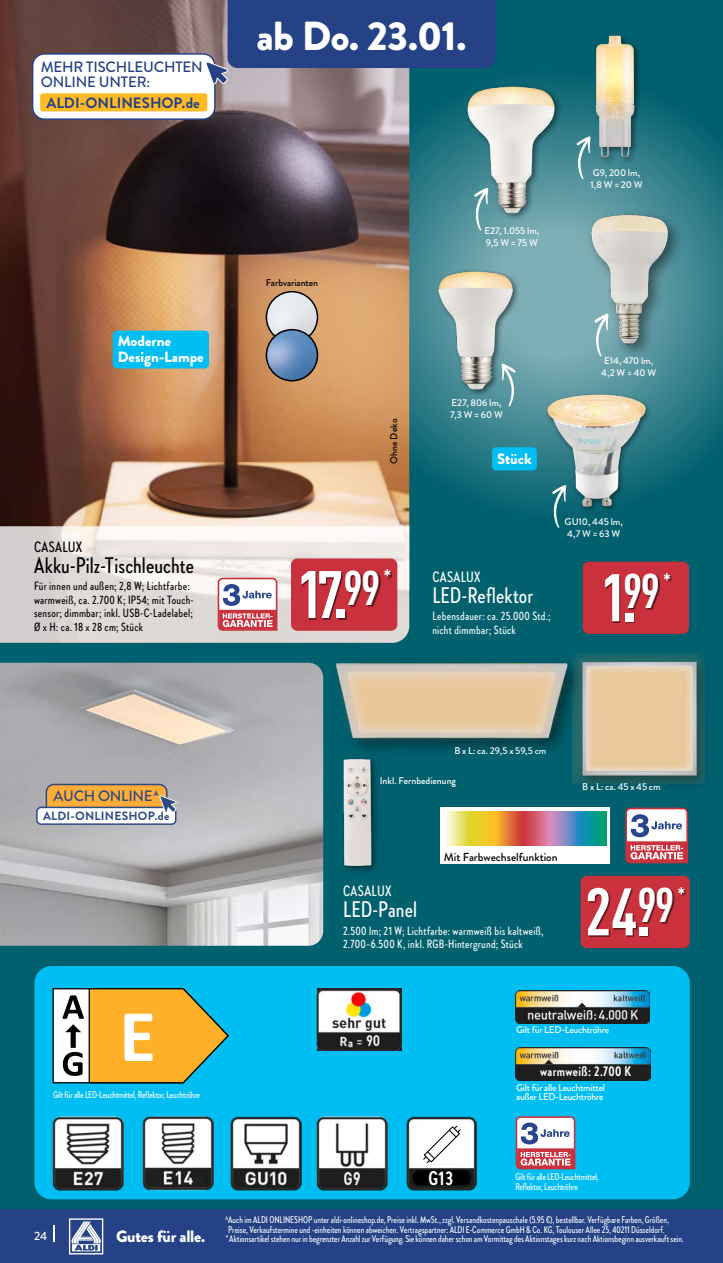
<style>
.page{position:relative;width:723px;height:1263px;background:#fff}
.page>*{position:absolute;margin:0;border:0;box-sizing:border-box;transform-origin:0 0}
.t1{font:700 condensed 66px "DINPR Ofor BRM";color:#fff}
.t2{font:900 40.5px "Brandon Grotesque";color:#fff}
.t3{font:500 22.5px "Brandon Grotesque Cond";letter-spacing:.005em;color:#fff}
.t4{font:500 22.5px "Brandon Grotesque Cond";letter-spacing:.005em;color:#000}
.t5{font:700 19.8px "Brandon Grotesque Cond";color:#fff}
.t6{font:700 condensed 19.2px "DINPR Ofor BRM";color:#fff}
.t7{font:500 15px/15px "Brandon Grotesque";letter-spacing:-.01em;color:#254286}
.t8{font:700 15px "Brandon Grotesque";color:#254286}
.t9{font:500 15px "Brandon Grotesque Cond";letter-spacing:.02em;color:#fff}
.t10{font:500 15px "Brandon Grotesque";letter-spacing:-.02em;color:#2b4a83}
.t11{font:500 15px "Brandon Grotesque Cond";letter-spacing:.02em;color:#000}
.t12{font:900 15px "Brandon Grotesque";color:#fff}
.t13{font:900 14.85px/16.5px "Brandon Grotesque";color:#fff}
.t14{font:700 13.95px "Brandon Grotesque Cond";letter-spacing:.03em;color:#fff}
.t15{font:500 13.95px "Brandon Grotesque Cond";color:#fff}
.t16{font:500 12px/13.5px "Brandon Grotesque Cond";letter-spacing:.02em;color:#fff}
.t17{font:500 12px/13.5px "Brandon Grotesque Cond";letter-spacing:.02em;color:#000}
.t18{font:700 12px "Brandon Grotesque";letter-spacing:.02em;color:#2b4a83}
.t19{font:500 12px "Brandon Grotesque";color:#fff}
.t20{font:500 11.55px "Brandon Grotesque";color:#000}
.t21{font:500 9.75px/10.5px "Brandon Grotesque Cond";letter-spacing:-.005em;color:#fff}
.t22{font:500 9.75px/11.7px "Brandon Grotesque";letter-spacing:-.025em;color:#fff}
.t23{font:500 9.75px/9.8px "Brandon Grotesque Cond";letter-spacing:-.025em;color:#fff}
.t24{font:500 9.75px/11.7px "Brandon Grotesque";color:#fff}
.t25{font:500 9.75px "Brandon Grotesque";color:#000}
.t26{font:500 9.75px/11.7px "Brandon Grotesque";letter-spacing:-.005em;color:#fff}
.t27{font:700 7.5px "Brandon Grotesque";color:#254286;scale:.95 1}
.s1{font-family:"Brandon Grotesque";font-weight:900;font-size:16.5px}
</style>
<div class="page">
<div style="left:0;top:0;width:722px;height:1210px;background:#00606e"></div>
<svg style="left:409px;top:17px;width:314px;height:553px"></svg>
<div style="left:441px;top:808px;width:169px;height:56px;background:#fff"></div>
<svg style="left:446px;top:811px;width:160px;height:35px;background:#ad9a74"></svg>
<img style="left:0;top:663px;width:323px;height:283px">
<svg style="left:474px;top:222px;width:14px;height:9px"></svg>
<div style="left:465px;top:83px;width:98px;height:139px;background:#000;opacity:.5"></div>
<img style="left:446px;top:85px;width:130px;height:129px">
<svg style="left:576px;top:159px;width:14px;height:21px"></svg>
<div style="left:593px;top:33px;width:50px;height:133px;background:#000;opacity:.5"></div>
<img style="left:553px;top:34px;width:124px;height:125px">
<svg style="left:552px;top:514px;width:14px;height:14px"></svg>
<div style="left:545px;top:392px;width:108px;height:122px;background:#000;opacity:.5"></div>
<img style="left:539px;top:393px;width:114px;height:114px">
<div style="left:585px;top:209px;width:100px;height:152px;background:#4a8d97"></div>
<img style="left:574px;top:198px;width:105px;height:167px">
<svg style="left:594px;top:314px;width:14px;height:43px"></svg>
<svg style="left:501px;top:397px;width:14px;height:10px"></svg>
<div style="left:436px;top:268px;width:85px;height:129px;background:#000;opacity:.5"></div>
<img style="left:416px;top:270px;width:120px;height:120px">
<img style="left:0;top:0;width:409px;height:526px">
<img style="left:266px;top:292px;width:51px;height:51px;border-radius:26px">
<div style="left:266px;top:291px;width:52px;height:52px;border:2px solid #000;border-radius:50%"></div>
<img style="left:266px;top:330px;width:51px;height:51px;border-radius:26px">
<div style="left:266px;top:329px;width:52px;height:52px;border:2px solid #000;border-radius:50%"></div>
<svg style="left:0;top:526px;width:409px;height:117px;background:#e4dfdd"></svg>
<svg style="left:218px;top:578px;width:59px;height:53px;background:#d6a6b1"></svg>
<img style="left:343px;top:760px;width:34px;height:111px">
<div style="left:570px;top:651px;width:144px;height:142px;background:#000;opacity:.5"></div>
<img style="left:573px;top:653px;width:132px;height:130px">
<div style="left:331px;top:655px;width:255px;height:105px;background:#000;opacity:.5"></div>
<img style="left:320px;top:657px;width:257px;height:89px">
<div style="left:34px;top:966px;width:656px;height:233px;background:#00bef1;border-radius:17px"></div>
<img style="left:516px;top:1047px;width:134px;height:34px">
<div style="left:523px;top:1065px;width:122px;height:16px;background:#1e1e1d"></div>
<img style="left:317px;top:988px;width:84px;height:62px">
<div style="left:354px;top:1034px;width:11px;height:14px;background:#1e1e1d"></div>
<svg style="left:516px;top:1116px;width:59px;height:53px;background:#d4a6b1"></svg>
<img style="left:516px;top:990px;width:134px;height:33px">
<img style="left:143px;top:1116px;width:70px;height:74px">
<img style="left:52px;top:1116px;width:71px;height:74px">
<img style="left:231px;top:1116px;width:70px;height:74px">
<img style="left:317px;top:1116px;width:70px;height:74px">
<img style="left:406px;top:1116px;width:71px;height:74px">
<div style="left:416px;top:1122px;width:52px;height:42px;background:#fff;border-radius:7px"></div>
<div style="left:413px;top:1170px;width:58px;height:15px;background:#000;border-radius:7px"></div>
<svg style="left:423px;top:1125px;width:38px;height:39px"></svg>
<div style="left:580px;top:876px;width:110px;height:72px;background:#c9323c;border-radius:6px"></div>
<div style="left:588px;top:889px;width:98px;height:48px;background:#000;opacity:.55"></div>
<div style="left:492px;top:447px;width:45px;height:23px;background:#00bef1;border-radius:4px"></div>
<div style="left:583px;top:562px;width:106px;height:72px;background:#c9323c;border-radius:6px"></div>
<div style="left:605px;top:575px;width:66px;height:48px;background:#000;opacity:.55"></div>
<svg style="left:625px;top:808px;width:63px;height:55px;background:#d4a5b0"></svg>
<svg style="left:52px;top:988px;width:177px;height:96px;background:#c6b26b"></svg>
<div style="left:33px;top:54px;width:182px;height:65px;background:#fff;border-radius:12px"></div>
<div style="left:32px;top:53px;width:184px;height:67px;border:2px solid #254286;border-radius:12px"></div>
<div style="left:40px;top:93px;width:167px;height:18px;background:#ffba24;border-radius:3px"></div>
<div style="left:113px;top:331px;width:96px;height:37px;background:#00bef1;border-radius:4px"></div>
<div style="left:291px;top:558px;width:106px;height:73px;background:#c9323c;border-radius:6px"></div>
<div style="left:302px;top:571px;width:90px;height:48px;background:#000;opacity:.55"></div>
<div style="left:0;top:1209px;width:723px;height:54px;background:#254286"></div>
<svg style="left:69px;top:1218px;width:34px;height:36px"></svg>
<svg style="left:53px;top:1225px;width:2px;height:17px"></svg>
<div style="left:46px;top:784px;width:121px;height:35px;background:#ffac38;border-radius:8px"></div>
<div style="left:46px;top:784px;width:122px;height:36px;border:2px solid #2b4a83;border-radius:8px"></div>
<div style="left:37px;top:807px;width:139px;height:17px;background:#fff;border-radius:4px"></div>
<div style="left:36px;top:807px;width:140px;height:18px;border:2px solid #2b4a83;border-radius:4px"></div>
<svg style="left:159px;top:793px;width:17px;height:23px"></svg>
<svg style="left:205px;top:0;width:290px;height:85px;background:#3c5488"></svg>
<h3 class="t7" style="left:41px;top:60px;width:164px">MEHR TISCHLEUCHTEN<br>ONLINE UNTER:</h3>
<h3 class="t8" style="left:46px;top:92px;width:155px">ALDI-ONLINESHOP.de</h3>
<h3 class="t13" style="left:118px;top:333px;width:88px">Moderne<br>Design-Lampe</h3>
<h3 class="t11" style="left:34px;top:537px;width:50px">CASALUX</h3>
<h3 class="t4" style="left:34px;top:550px;width:161px">Akku-Pilz-Tischleuchte</h3>
<p class="t17" style="left:34px;top:579px;width:160px">Für innen und außen; 2,8 W; Lichtfarbe: warmweiß, ca. 2.700 K; IP54; mit Touch&shy;sensor; dimmbar; inkl. USB-C-Ladelabel; Ø x H: ca. 18 x 28 cm; Stück</p>
<p class="t27" style="left:154px;top:788px;width:6px">A</p>
<h3 class="t10" style="left:54px;top:786px;width:101px">AUCH ONLINE</h3>
<p class="t18" style="left:43px;top:807px;width:128px">ALDI-ONLINESHOP.de</p>
<p class="t23" style="left:53px;top:1089px;width:149px">Gilt für alle LED-Leuchtmittel, Reflektor, Leuchtröhre</p>
<h2 class="t2" style="left:256px;top:8px;width:211px">ab Do. 23.01.</h2>
<p class="t25" style="left:266px;top:276px;width:54px">Farbvarianten</p>
<p class="t25" style="left:387px;top:463px;width:46px;rotate:-90deg">Ohne Deko</p>
<h1 class="t1" style="left:297px;top:546px;width:85px">17.<sup>99</sup></h1>
<h3 class="t6" style="left:383px;top:562px;width:9px">*</h3>
<p class="t24" style="left:484px;top:225px;width:56px">E27, 1.055 lm,<br>9,5 W = 75 W</p>
<p class="t22" style="left:590px;top:167px;width:54px">G9, 200 lm,<br>1,8 W = 20 W</p>
<p class="t24" style="left:450px;top:397px;width:54px">E27, 806 lm,<br>7,3 W = 60 W</p>
<h3 class="t12" style="left:497px;top:448px;width:36px">Stück</h3>
<p class="t22" style="left:601px;top:355px;width:56px;text-align:center">E14, 470 lm,<br>4,2 W = 40 W</p>
<h3 class="t9" style="left:432px;top:567px;width:50px">CASALUX</h3>
<h3 class="t3" style="left:432px;top:580px;width:102px">LED-Reflektor</h3>
<p class="t16" style="left:432px;top:609px;width:120px">Lebensdauer: ca. 25.000 Std.; nicht dimmbar; Stück</p>
<p class="t26" style="left:565px;top:516px;width:60px">GU10, 445 lm,<br>4,7 W = 63 W</p>
<h1 class="t1" style="left:600px;top:549px;width:61px">1.<sup>99</sup></h1>
<h3 class="t6" style="left:663px;top:566px;width:9px">*</h3>
<p class="t22" style="left:454px;top:745px;width:94px">B x L: ca. 29,5 x 59,5 cm</p>
<p class="t24" style="left:380px;top:775px;width:78px">Inkl. Fernbedienung</p>
<p class="t20" style="left:444px;top:849px;width:115px">Mit Farbwechselfunktion</p>
<h3 class="t9" style="left:343px;top:881px;width:50px">CASALUX</h3>
<h3 class="t3" style="left:343px;top:894px;width:75px">LED-Panel</h3>
<p class="t16" style="left:343px;top:924px;width:202px">2.500 lm; 21 W; Lichtfarbe: warmweiß bis kaltweiß,<br>2.700–6.500 K, inkl. RGB-Hintergrund; Stück</p>
<p class="t22" style="left:582px;top:781px;width:80px">B x L: ca. 45 x 45 cm</p>
<h1 class="t1" style="left:585px;top:863px;width:91px">24.<sup>99</sup></h1>
<h3 class="t6" style="left:677px;top:880px;width:9px">*</h3>
<h3 class="t15" style="left:357px;top:1032px;width:7px">=</h3>
<h3 class="t5" style="left:428px;top:1165px;width:26px">G13</h3>
<p class="t22" style="left:516px;top:1024px;width:95px">Gilt für LED-Leuchtröhre</p>
<h3 class="t14" style="left:540px;top:1062px;width:93px">warmweiß: 2.700 K</h3>
<p class="t22" style="left:516px;top:1083px;width:90px;line-height:9.8px">Gilt für alle Leuchtmittel außer LED-Leuchtröhre</p>
<p class="t23" style="left:515px;top:1171px;width:85px">Gilt für alle LED-Leuchtmittel,<br>Reflektor, Leuchtröhre</p>
<p class="t21" style="left:225px;top:1214px;width:445px"><sup>A</sup>Auch im ALDI ONLINESHOP unter aldi-onlineshop.de, Preise inkl. MwSt., zzgl. Versandkostenpauschale (5.95 €), bestellbar. Verfügbare Farben, Größen,<br>Preise, Verkaufstermine und -einheiten können abweichen. Vertragspartner: ALDI E-Commerce GmbH &amp; Co. KG, Toulouser Allee 25, 40211 Düsseldorf.</p>
<p class="t19" style="left:34px;top:1227px;width:15px">24</p>
<p class="t21" style="left:116px;top:1233px;width:569px"><span class="s1">Gutes für alle.</span> * Aktionsartikel stehen nur in begrenzter Anzahl zur Verfügung. Sie können daher schon am Vormittag des Aktionstages kurz nach Aktionsbeginn ausverkauft sein.</p>
</div>
